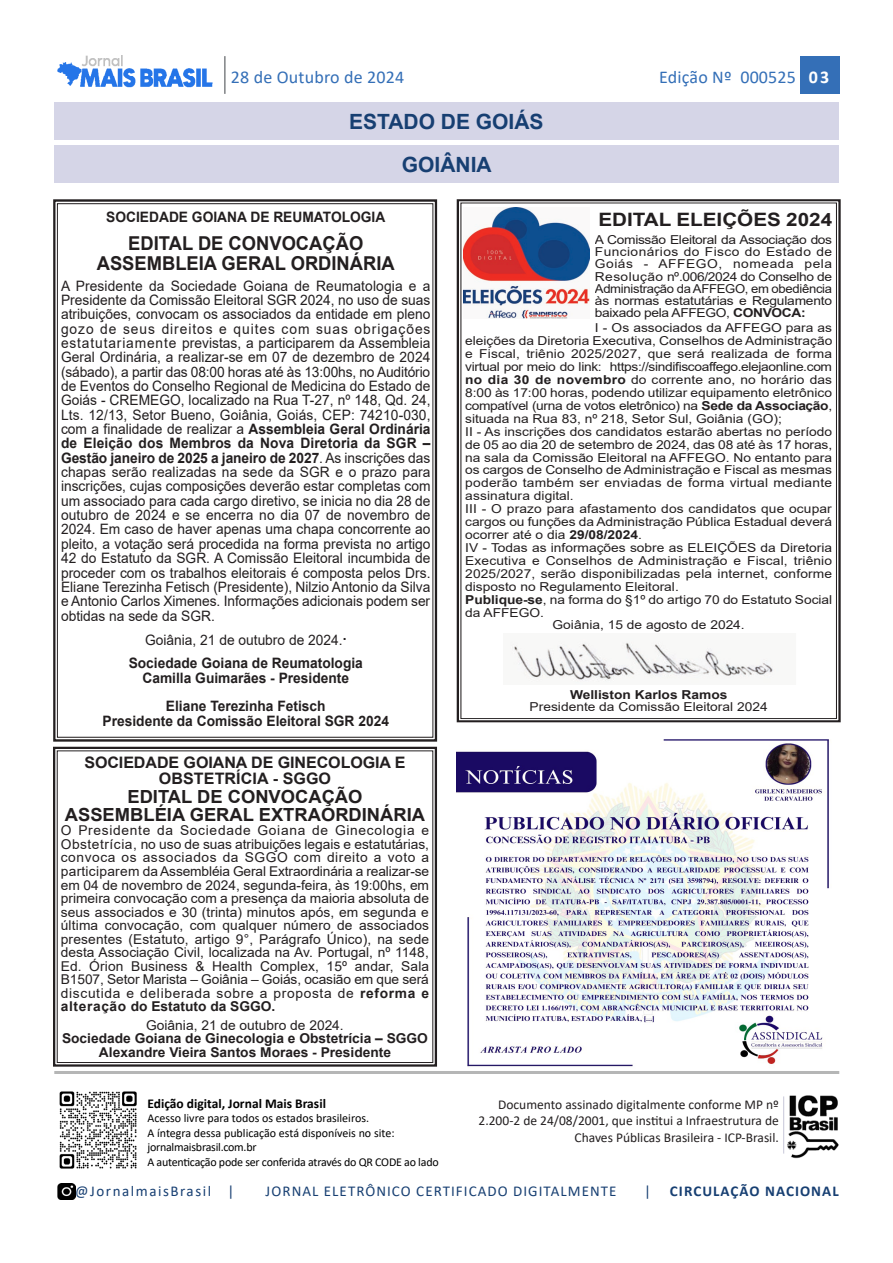
<style>
.page{position:relative;width:893px;height:1263px;background:#fff}
.page>*{position:absolute;margin:0;border:0;box-sizing:border-box;transform-origin:0 0}
.t1{font:700 21px/43px "Arial";color:#173f72;text-align:center}
.t2{font:700 19.2px/20.5px "Arial";color:#231f20;text-align:center;scale:.96 1}
.t3{font:700 18.45px "Arial";color:#231f20;scale:1.12 1}
.t4{font:700 18px/18px "Arial";color:#231f20;text-align:center}
.t5{font:18px "Calibri";letter-spacing:.01em;color:#346fb7}
.t6{font:700 15.75px/16px "Arial";letter-spacing:-.005em;color:#231f20;text-align:center}
.t7{font:15px "Calibri";letter-spacing:.07em;color:#173f72}
.t8{font:15px "Calibri";letter-spacing:.105em;color:#173f72}
.t9{font:700 15px "Calibri";letter-spacing:.07em;color:#173f72}
.t10{font:14.4px/14.4px "Arial";letter-spacing:-.005em;color:#231f20;text-align:justify;scale:.96 1}
.t11{font:700 14.4px/23.9px "Arial";color:#231f20;text-align:center;scale:.96 1}
.t12{font:13.5px/13.5px "Arial";letter-spacing:.025em;color:#231f20;text-align:justify}
.t13{font:13.5px/16.2px "Calibri";color:#231f20;text-align:right}
.t14{font:700 13.5px/13.5px "Arial";color:#231f20;text-align:center}
.t15{font:700 13.5px "Calibri";color:#000}
.t16{font:13.5px "Arial";color:#231f20}
.t17{font:12.3px/12.3px "Arial";color:#231f20;text-align:justify;scale:1.12 1}
.t18{font:12.3px "Arial";letter-spacing:-.025em;color:#231f20;scale:1.12 1}
.t19{font:12.3px "Arial";letter-spacing:.02em;color:#231f20;scale:1.12 1}
.t20{font:700 12.3px "Arial";color:#231f20;scale:1.12 1}
.t21{font:12px/14.4px "Calibri";letter-spacing:-.01em;color:#000}
.s1{font-weight:700;color:#fff}
.s2{font-weight:700}
.s3{font-weight:400}
</style>
<div class="page">
<div style="left:800px;top:56px;width:40px;height:38px;background:#346fb7"></div>
<hr style="left:224px;top:56px;width:2px;height:38px;background:#808285">
<img style="left:57px;top:56px;width:156px;height:32px">
<img style="left:59px;top:1091px;width:78px;height:78px">
<img style="left:57px;top:1184px;width:18px;height:16px">
<hr style="left:54px;top:1071px;width:785px;height:3px;background:#b5b6b6">
<img style="left:783px;top:1095px;width:56px;height:64px">
<hr style="left:783px;top:1096px;width:1px;height:57px;background:#c7c7d9">
<div style="left:54px;top:102px;width:785px;height:38px;background:#d5d5e7"></div>
<div style="left:54px;top:145px;width:785px;height:38px;background:#d5d5e7"></div>
<div style="left:53px;top:199px;width:384px;height:543px;border:2px solid #231f20"></div>
<div style="left:53px;top:747px;width:384px;height:319px;border:2px solid #231f20"></div>
<img style="left:457px;top:739px;width:372px;height:328px">
<div style="left:457px;top:199px;width:384px;height:523px;border:2px solid #231f20"></div>
<img style="left:464px;top:208px;width:126px;height:111px">
<img style="left:511px;top:642px;width:264px;height:40px">
<p class="t5" style="left:231px;top:65px;width:175px">28 de Outubro de 2024</p>
<p class="t5" style="left:659px;top:65px;width:172px">Edição Nº 000525 <span class="s1">03</span></p>
<h1 class="t1" style="left:349px;top:100px;width:196px">ESTADO DE GOIÁS<br>GOIÂNIA</h1>
<p class="t11" style="left:106px;top:205px;width:292px">SOCIEDADE GOIANA DE REUMATOLOGIA</p>
<h2 class="t2" style="left:97px;top:233px;width:312px">EDITAL DE CONVOCAÇÃO<br>ASSEMBLEIA GERAL ORDINÁRIA</h2>
<p class="t10" style="left:61px;top:278px;width:386px">A Presidente da Sociedade Goiana de Reumatologia e a Presidente da Comissão Eleitoral SGR 2024, no uso de suas atribuições, convocam os associados da entidade em pleno gozo de seus direitos e quites com suas obrigações estatutariamente previstas, a participarem da Assembleia Geral Ordinária, a realizar-se em 07 de dezembro de 2024 (sábado), a partir das 08:00 horas até às 13:00hs, no Auditório de Eventos do Conselho Regional de Medicina do Estado de Goiás - CREMEGO, localizado na Rua T-27, nº 148, Qd. 24, Lts. 12/13, Setor Bueno, Goiânia, Goiás, CEP: 74210-030, com a finalidade de realizar a <span class="s2">Assembleia Geral Ordinária de Eleição dos Membros da Nova Diretoria da SGR – Gestão janeiro de 2025 a janeiro de 2027</span>. As inscrições das chapas serão realizadas na sede da SGR e o prazo para inscrições, cujas composições deverão estar completas com um associado para cada cargo diretivo, se inicia no dia 28 de outubro de 2024 e se encerra no dia 07 de novembro de 2024. Em caso de haver apenas uma chapa concorrente ao pleito, a votação será procedida na forma prevista no artigo 42 do Estatuto da SGR. A Comissão Eleitoral incumbida de proceder com os trabalhos eleitorais é composta pelos Drs.<br>Eliane Terezinha Fetisch (Presidente), Nilzio Antonio da Silva e Antonio Carlos Ximenes. Informações adicionais podem ser obtidas na sede da SGR.</p>
<p class="t11" style="left:129px;top:628px;width:246px"><span class="s3">Goiânia, 21 de outubro de 2024.</span>.<br>Sociedade Goiana de Reumatologia</p>
<p class="t11" style="left:142px;top:663px;width:217px;line-height:28.7px">Camilla Guimarães - Presidente<br>Eliane Terezinha Fetisch</p>
<p class="t11" style="left:103px;top:709px;width:300px">Presidente da Comissão Eleitoral SGR 2024</p>
<p class="t6" style="left:84px;top:755px;width:323px">SOCIEDADE GOIANA DE GINECOLOGIA E<br>OBSTETRÍCIA - SGGO</p>
<p class="t4" style="left:65px;top:788px;width:362px">EDITAL DE CONVOCAÇÃO<br>ASSEMBLÉIA GERAL EXTRAORDINÁRIA</p>
<p class="t12" style="left:61px;top:824px;width:370px">O Presidente da Sociedade Goiana de Ginecologia e Obstetrícia, no uso de suas atribuições legais e estatutárias, convoca os associados da SGGO com direito a voto a participarem da Assembléia Geral Extraordinária a realizar-se em 04 de novembro de 2024, segunda-feira, às 19:00hs, em primeira convocação com a presença da maioria absoluta de seus associados e 30 (trinta) minutos após, em segunda e última convocação, com qualquer número de associados presentes (Estatuto, artigo 9°, Parágrafo Único), na sede desta Associação Civil, localizada na Av. Portugal, nº 1148, Ed. Órion Business &amp; Health Complex, 15º andar, Sala B1507, Setor Marista – Goiânia – Goiás, ocasião em que será discutida e deliberada sobre a proposta de <span class="s2">reforma e alteração do Estatuto da SGGO.</span></p>
<p class="t16" style="left:146px;top:1015px;width:199px">Goiânia, 21 de outubro de 2024.</p>
<p class="t14" style="left:62px;top:1032px;width:367px">Sociedade Goiana de Ginecologia e Obstetrícia – SGGO<br>Alexandre Vieira Santos Moraes - Presidente</p>
<p class="t3" style="left:598px;top:206px;width:210px">EDITAL ELEIÇÕES 2024</p>
<p class="t17" style="left:595px;top:233px;width:213px">A Comissão Eleitoral da Associação dos Funcionários do Fisco do Estado de Goiás - AFFEGO, nomeada pela Resolução nº.006/2024 do Conselho de Administração da AFFEGO, em obediência às normas estatutárias e Regulamento baixado pela AFFEGO, <span class="s2">CONVOCA:</span></p>
<p class="t17" style="left:595px;top:322px;width:213px">I - Os associados da AFFEGO para as</p>
<p class="t17" style="left:465px;top:335px;width:329px">eleições da Diretoria Executiva, Conselhos de Administração</p>
<p class="t17" style="left:465px;top:348px;width:329px">e Fiscal, triênio 2025/2027, que será realizada de forma</p>
<p class="t18" style="left:465px;top:358px;width:329px">virtual por meio do link: https://sindifiscoaffego.elejaonline.com</p>
<p class="t17" style="left:465px;top:373px;width:329px"><span class="s2">no dia 30 de novembro</span> do corrente ano, no horário das</p>
<p class="t17" style="left:465px;top:386px;width:329px">8:00 às 17:00 horas, podendo utilizar equipamento eletrônico</p>
<p class="t18" style="left:465px;top:397px;width:329px">compatível (urna de votos eletrônico) na <span class="s2">Sede da Associação</span>,</p>
<p class="t17" style="left:465px;top:412px;width:284px">situada na Rua 83, nº 218, Setor Sul, Goiânia (GO);</p>
<p class="t17" style="left:465px;top:425px;width:329px">II - As inscrições dos candidatos estarão abertas no período</p>
<p class="t17" style="left:465px;top:438px;width:329px">de 05 ao dia 20 de setembro de 2024, das 08 até às 17 horas,</p>
<p class="t17" style="left:465px;top:451px;width:329px">na sala da Comissão Eleitoral na AFFEGO. No entanto para</p>
<p class="t17" style="left:465px;top:464px;width:329px">os cargos de Conselho de Administração e Fiscal as mesmas</p>
<p class="t19" style="left:465px;top:475px;width:329px">poderão também ser enviadas de forma virtual mediante</p>
<p class="t17" style="left:465px;top:490px;width:98px">assinatura digital.</p>
<p class="t17" style="left:465px;top:503px;width:329px">III - O prazo para afastamento dos candidatos que ocupar</p>
<p class="t17" style="left:465px;top:516px;width:329px">cargos ou funções da Administração Pública Estadual deverá</p>
<p class="t17" style="left:465px;top:528px;width:159px">ocorrer até o dia <span class="s2">29/08/2024</span>.</p>
<p class="t17" style="left:465px;top:541px;width:329px">IV - Todas as informações sobre as ELEIÇÕES da Diretoria</p>
<p class="t17" style="left:465px;top:554px;width:329px">Executiva e Conselhos de Administração e Fiscal, triênio</p>
<p class="t17" style="left:465px;top:567px;width:329px">2025/2027, serão disponibilizadas pela internet, conforme</p>
<p class="t17" style="left:465px;top:580px;width:192px">disposto no Regulamento Eleitoral.</p>
<p class="t17" style="left:465px;top:593px;width:329px"><span class="s2">Publique-se</span>, na forma do §1º do artigo 70 do Estatuto Social</p>
<p class="t17" style="left:465px;top:606px;width:72px">da AFFEGO.</p>
<p class="t17" style="left:553px;top:619px;width:173px">Goiânia, 15 de agosto de 2024.</p>
<p class="t20" style="left:570px;top:686px;width:142px">Welliston Karlos Ramos</p>
<p class="t17" style="left:530px;top:700px;width:214px">Presidente da Comissão Eleitoral 2024</p>
<p class="t15" style="left:147px;top:1094px;width:180px">Edição digital, Jornal Mais Brasil</p>
<p class="t21" style="left:147px;top:1111px;width:293px">Acesso livre para todos os estados brasileiros.<br>A íntegra dessa publicação está disponíveis no site: jornalmaisbrasil.com.br<br>A autenticação pode ser conferida através do QR CODE ao lado</p>
<p class="t13" style="left:479px;top:1096px;width:302px">Documento assinado digitalmente conforme MP nº<br>2.200-2 de 24/08/2001, que institui a Infraestrutura de<br>Chaves Públicas Brasileira - ICP-Brasil.</p>
<p class="t8" style="left:75px;top:1181px;width:161px">@JornalmaisBrasil |</p>
<p class="t7" style="left:266px;top:1181px;width:352px">JORNAL ELETRÔNICO CERTIFICADO DIGITALMENTE</p>
<p class="t7" style="left:644px;top:1181px;width:8px">|</p>
<p class="t9" style="left:670px;top:1181px;width:170px">CIRCULAÇÃO NACIONAL</p>
</div>
